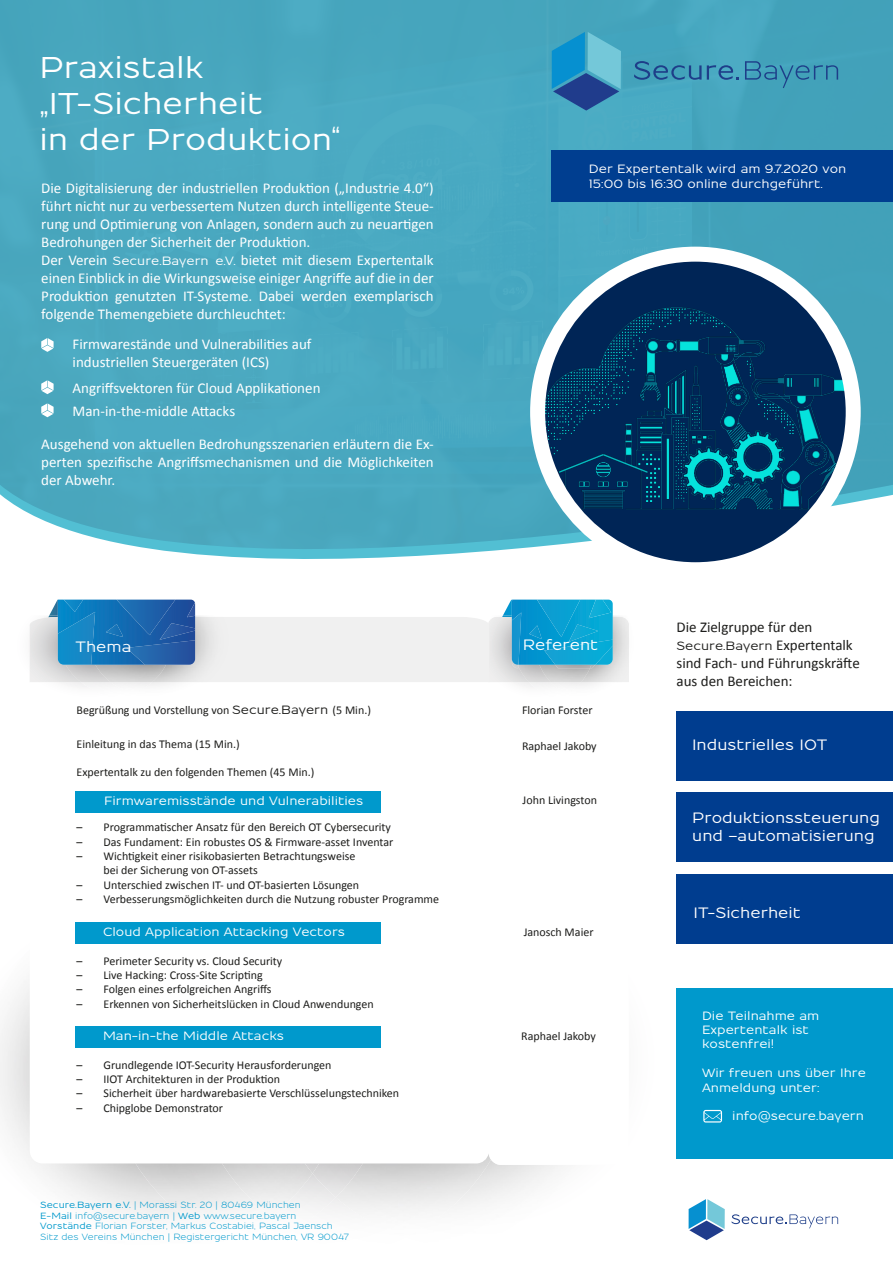
<style>
.page{position:relative;width:893px;height:1263px;background:#fff}
.page>*{position:absolute;margin:0;border:0;box-sizing:border-box;transform-origin:0 0}
.t1{font:700 30px "Resamitz";color:#fff}
.t2{font:15px/18px "Calibri";color:#fff;text-align:justify}
.t3{font:700 15px/18px "Resamitz";color:#fff}
.t4{font:15px "Calibri";color:#1d1d1b}
.t5{font:12px/14.4px "Calibri";color:#1d1d1b}
.t6{font:700 12px/14.4px "Resamitz";color:#fff}
.t7{font:700 12px "Resamitz";color:#1d1d1b}
.t8{font:9px "Resamitz";color:#09c}
.s1{font-family:"Resamitz";font-weight:700;font-size:12px}
.s2{font-family:"Resamitz";font-weight:700}
.s3{font-weight:700}
.s4{font-family:"Calibri";font-weight:400;font-size:15px}
</style>
<div class="page">
<div style="left:0;top:0;width:893px;height:551px;background:#49a8c0"></div>
<svg style="left:634px;top:61px;width:105px;height:19px;background:#3c8cb1"></svg>
<svg style="left:745px;top:61px;width:93px;height:27px;background:#3d93b3"></svg>
<svg style="left:552px;top:32px;width:69px;height:79px;background:#3991bd"></svg>
<svg style="left:538px;top:254px;width:315px;height:316px;fill:#002556"></svg>
<img style="left:538px;top:298px;width:315px;height:223px">
<div style="left:530px;top:247px;width:331px;height:330px;border:15px solid #fff;border-radius:50%"></div>
<svg style="left:41px;top:338px;width:13px;height:14px"></svg>
<svg style="left:41px;top:380px;width:13px;height:14px"></svg>
<svg style="left:41px;top:403px;width:13px;height:14px"></svg>
<img style="left:0;top:984px;width:228px;height:231px">
<img style="left:136px;top:1163px;width:86px;height:55px">
<img style="left:312px;top:1163px;width:51px;height:34px">
<img style="left:305px;top:1163px;width:14px;height:10px">
<svg style="left:29px;top:600px;width:600px;height:87px"></svg>
<img style="left:106px;top:624px;width:17px;height:13px">
<img style="left:116px;top:600px;width:59px;height:35px">
<img style="left:58px;top:612px;width:37px;height:53px">
<img style="left:126px;top:640px;width:69px;height:25px">
<img style="left:187px;top:603px;width:8px;height:14px">
<img style="left:64px;top:600px;width:19px;height:12px">
<img style="left:160px;top:623px;width:35px;height:17px">
<div style="left:75px;top:791px;width:306px;height:21px;background:#09c"></div>
<div style="left:75px;top:922px;width:306px;height:22px;background:#09c"></div>
<div style="left:75px;top:1026px;width:306px;height:21px;background:#09c"></div>
<svg style="left:732px;top:1214px;width:106px;height:14px"></svg>
<svg style="left:689px;top:1199px;width:36px;height:41px"></svg>
<div style="left:552px;top:151px;width:341px;height:51px;background:#003e90"></div>
<div style="left:677px;top:711px;width:216px;height:70px;background:#003d8f"></div>
<div style="left:677px;top:792px;width:216px;height:69px;background:#003d8f"></div>
<div style="left:677px;top:875px;width:216px;height:69px;background:#003d8f"></div>
<div style="left:677px;top:989px;width:216px;height:170px;background:#09c"></div>
<svg style="left:703px;top:1110px;width:19px;height:12px"></svg>
<p class="t1" style="left:39px;top:50px;width:166px">Praxistalk</p>
<p class="t1" style="left:39px;top:86px;width:225px">„IT-Sicherheit</p>
<p class="t1" style="left:39px;top:122px;width:303px">in der Produktion“</p>
<p class="t2" style="left:41px;top:178px;width:394px">Die Digitalisierung der industriellen Produktion („Industrie 4.0“) führt nicht nur zu verbessertem Nutzen durch intelligente Steue&shy;rung und Optimierung von Anlagen, sondern auch zu neuartigen Bedrohungen der Sicherheit der Produktion.</p>
<p class="t2" style="left:41px;top:250px;width:394px">Der Verein <span class="s1">Secure.Bayern e.V.</span> bietet mit diesem Expertentalk einen Einblick in die Wirkungsweise einiger Angriffe auf die in der Produktion genutzten IT-Systeme. Dabei werden exemplarisch folgende Themengebiete durchleuchtet:</p>
<p class="t2" style="left:73px;top:335px;width:240px">Firmwarestände und Vulnerabilities auf</p>
<p class="t2" style="left:73px;top:353px;width:198px">industriellen Steuergeräten (ICS)</p>
<p class="t2" style="left:73px;top:378px;width:249px">Angriffsvektoren für Cloud Applikationen</p>
<p class="t2" style="left:73px;top:401px;width:164px">Man-in-the-middle Attacks</p>
<p class="t2" style="left:41px;top:435px;width:394px">Ausgehend von aktuellen Bedrohungsszenarien erläutern die Ex&shy;perten spezifische Angriffsmechanismen und die Möglichkeiten der Abwehr.</p>
<p class="t6" style="left:589px;top:162px;width:259px">Der Expertentalk wird am 9.7.2020 von</p>
<p class="t6" style="left:589px;top:176px;width:235px">15:00 bis 16:30 online durchgeführt.</p>
<p class="t3" style="left:75px;top:637px;width:57px">Thema</p>
<p class="t3" style="left:523px;top:636px;width:77px">Referent</p>
<p class="t5" style="left:76px;top:703px;width:296px">Begrüßung und Vorstellung von <span class="s2">Secure.Bayern</span> (5 Min.)</p>
<p class="t5" style="left:76px;top:736px;width:165px">Einleitung in das Thema (15 Min.)</p>
<p class="t5" style="left:76px;top:764px;width:239px">Expertentalk zu den folgenden Themen (45 Min.)</p>
<p class="t6" style="left:104px;top:793px;width:261px">Firmwaremisstände und Vulnerabilities</p>
<p class="t5" style="left:76px;top:819px;width:316px">– Programmatischer Ansatz für den Bereich OT Cybersecurity</p>
<p class="t5" style="left:76px;top:834px;width:318px">– Das Fundament: Ein robustes OS &amp; Firmware-asset Inventar</p>
<p class="t5" style="left:103px;top:848px;width:253px;text-indent:-27px">– Wichtigkeit einer risikobasierten Betrachtungsweise bei der Sicherung von OT-assets</p>
<p class="t5" style="left:76px;top:877px;width:284px">– Unterschied zwischen IT- und OT-basierten Lösungen</p>
<p class="t5" style="left:76px;top:891px;width:364px">– Verbesserungsmöglichkeiten durch die Nutzung robuster Programme</p>
<p class="t6" style="left:103px;top:925px;width:243px">Cloud Application Attacking Vectors</p>
<p class="t5" style="left:76px;top:953px;width:207px">– Perimeter Security vs. Cloud Security</p>
<p class="t5" style="left:76px;top:967px;width:188px">– Live Hacking: Cross-Site Scripting</p>
<p class="t5" style="left:76px;top:982px;width:197px">– Folgen eines erfolgreichen Angriffs</p>
<p class="t5" style="left:76px;top:996px;width:299px">– Erkennen von Sicherheitslücken in Cloud Anwendungen</p>
<p class="t6" style="left:103px;top:1029px;width:183px">Man-in-the Middle Attacks</p>
<p class="t5" style="left:76px;top:1057px;width:257px">– Grundlegende IOT-Security Herausforderungen</p>
<p class="t5" style="left:76px;top:1071px;width:205px">– IIOT Architekturen in der Produktion</p>
<p class="t5" style="left:76px;top:1085px;width:324px">– Sicherheit über hardwarebasierte Verschlüsselungstechniken</p>
<p class="t5" style="left:76px;top:1100px;width:148px">– Chipglobe Demonstrator</p>
<p class="t8" style="left:40px;top:1199px;width:262px"><span class="s3">Secure.Bayern e.V.</span> | Morassi Str. 20 | 80469 München</p>
<p class="t8" style="left:40px;top:1210px;width:258px"><span class="s3">E-Mail</span> info@secure.bayern | <span class="s3">Web</span> www.secure.bayern</p>
<p class="t8" style="left:40px;top:1221px;width:294px"><span class="s3">Vorstände</span> Florian Forster, Markus Costabiei, Pascal Jaensch</p>
<p class="t8" style="left:40px;top:1232px;width:310px">Sitz des Vereins München | Registergericht München, VR 90047</p>
<p class="t5" style="left:522px;top:702px;width:72px">Florian Forster</p>
<p class="t5" style="left:522px;top:738px;width:76px">Raphael Jakoby</p>
<p class="t5" style="left:523px;top:793px;width:76px">John Livingston</p>
<p class="t5" style="left:524px;top:924px;width:71px">Janosch Maier</p>
<p class="t5" style="left:521px;top:1028px;width:76px">Raphael Jakoby</p>
<p class="t4" style="left:676px;top:618px;width:137px">Die Zielgruppe für den</p>
<p class="t7" style="left:676px;top:639px;width:178px">Secure.Bayern <span class="s4">Expertentalk</span></p>
<p class="t4" style="left:676px;top:654px;width:185px">sind Fach- und Führungskräfte</p>
<p class="t4" style="left:676px;top:672px;width:118px">aus den Bereichen:</p>
<p class="t3" style="left:692px;top:736px;width:137px">Industrielles IOT</p>
<p class="t3" style="left:692px;top:809px;width:189px">Produktionssteuerung und –automatisierung</p>
<p class="t3" style="left:693px;top:903px;width:109px">IT-Sicherheit</p>
<p class="t6" style="left:702px;top:1008px;width:119px">Die Teilnahme am</p>
<p class="t6" style="left:702px;top:1022px;width:108px">Expertentalk ist</p>
<p class="t6" style="left:702px;top:1037px;width:74px">kostenfrei!</p>
<p class="t6" style="left:702px;top:1066px;width:165px">Wir freuen uns über Ihre<br>Anmeldung unter:</p>
<p class="t6" style="left:732px;top:1109px;width:133px">info@secure.bayern</p>
</div>
